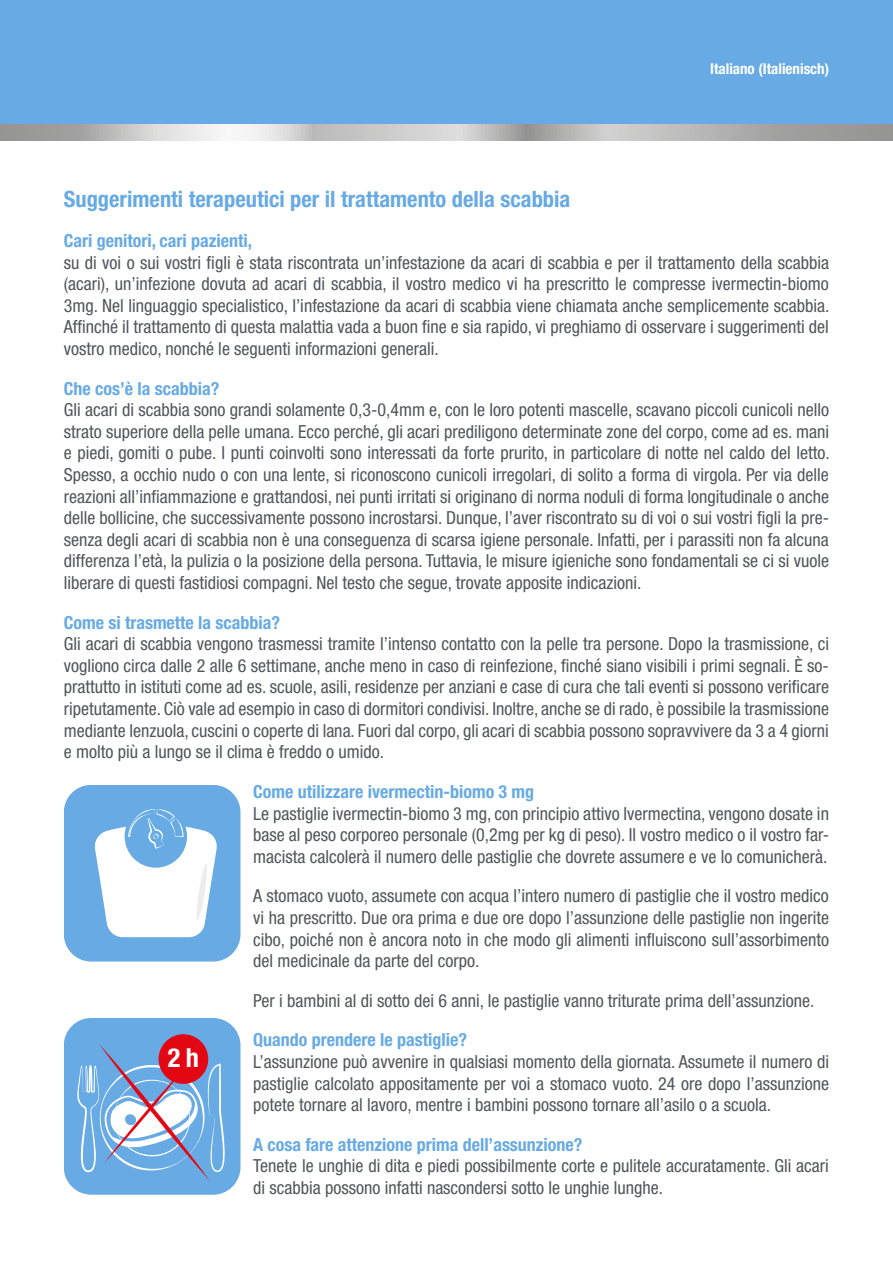
<style>
.page{position:relative;width:893px;height:1263px;background:#fff}
.page>*{position:absolute;margin:0;border:0;box-sizing:border-box;transform-origin:0 0}
.t1{font:700 condensed 26.25px "Helvetica Neue LT Std";color:#fff}
.t2{font:700 condensed 22.5px "Helvetica Neue LT Std";color:#67aae4}
.t3{font:condensed 18px/21.6px "Helvetica Neue LT Std";color:#52555b;text-align:justify}
.t4{font:700 condensed 18px "Helvetica Neue LT Std";color:#67aae4}
.t5{font:700 condensed 15px "Helvetica Neue LT Std";color:#fff}
</style>
<div class="page">
<svg style="left:0;top:123px;width:893px;height:17px"></svg>
<div style="left:0;top:0;width:893px;height:123px;background:#67aae4"></div>
<svg style="left:64px;top:785px;width:176px;height:176px"></svg>
<svg style="left:64px;top:1018px;width:176px;height:177px"></svg>
<p class="t5" style="left:710px;top:60px;width:120px">Italiano (Italienisch)</p>
<p class="t2" style="left:64px;top:186px;width:508px">Suggerimenti terapeutici per il trattamento della scabbia</p>
<p class="t4" style="left:64px;top:230px;width:190px">Cari genitori, cari pazienti,</p>
<p class="t3" style="left:64px;top:251px;width:767px">su di voi o sui vostri figli è stata riscontrata un’infestazione da acari di scabbia e per il trattamento della scabbia (acari), un’infezione dovuta ad acari di scabbia, il vostro medico vi ha prescritto le compresse ivermectin-biomo 3mg. Nel linguaggio specialistico, l’infestazione da acari di scabbia viene chiamata anche semplicemente scabbia.<br>Affinché il trattamento di questa malattia vada a buon fine e sia rapido, vi preghiamo di osservare i suggerimenti del vostro medico, nonché le seguenti informazioni generali.</p>
<p class="t4" style="left:64px;top:377px;width:157px">Che cos’è la scabbia?</p>
<p class="t3" style="left:64px;top:399px;width:767px">Gli acari di scabbia sono grandi solamente 0,3-0,4mm e, con le loro potenti mascelle, scavano piccoli cunicoli nello strato superiore della pelle umana. Ecco perché, gli acari prediligono determinate zone del corpo, come ad es. mani e piedi, gomiti o pube. I punti coinvolti sono interessati da forte prurito, in particolare di notte nel caldo del letto.<br>Spesso, a occhio nudo o con una lente, si riconoscono cunicoli irregolari, di solito a forma di virgola. Per via delle reazioni all’infiammazione e grattandosi, nei punti irritati si originano di norma noduli di forma longitudinale o anche delle bollicine, che successivamente possono incrostarsi. Dunque, l’aver riscontrato su di voi o sui vostri figli la pre&shy;senza degli acari di scabbia non è una conseguenza di scarsa igiene personale. Infatti, per i parassiti non fa alcuna differenza l’età, la pulizia o la posizione della persona. Tuttavia, le misure igieniche sono fondamentali se ci si vuole liberare di questi fastidiosi compagni. Nel testo che segue, trovate apposite indicazioni.</p>
<p class="t4" style="left:64px;top:611px;width:218px">Come si trasmette la scabbia?</p>
<p class="t3" style="left:64px;top:633px;width:767px">Gli acari di scabbia vengono trasmessi tramite l’intenso contatto con la pelle tra persone. Dopo la trasmissione, ci vogliono circa dalle 2 alle 6 settimane, anche meno in caso di reinfezione, finché siano visibili i primi segnali. È so&shy;prattutto in istituti come ad es. scuole, asili, residenze per anziani e case di cura che tali eventi si possono verificare ripetutamente. Ciò vale ad esempio in caso di dormitori condivisi. Inoltre, anche se di rado, è possibile la trasmissione mediante lenzuola, cuscini o coperte di lana. Fuori dal corpo, gli acari di scabbia possono sopravvivere da 3 a 4 giorni e molto più a lungo se il clima è freddo o umido.</p>
<p class="t4" style="left:253px;top:781px;width:282px">Come utilizzare ivermectin-biomo 3 mg</p>
<p class="t3" style="left:253px;top:802px;width:577px">Le pastiglie ivermectin-biomo 3 mg, con principio attivo Ivermectina, vengono dosate in base al peso corporeo personale (0,2mg per kg di peso). Il vostro medico o il vostro far&shy;macista calcolerà il numero delle pastiglie che dovrete assumere e ve lo comunicherà.</p>
<p class="t3" style="left:253px;top:885px;width:577px">A stomaco vuoto, assumete con acqua l’intero numero di pastiglie che il vostro medico vi ha prescritto. Due ora prima e due ore dopo l’assunzione delle pastiglie non ingerite cibo, poiché non è ancora noto in che modo gli alimenti influiscono sull’assorbimento del medicinale da parte del corpo.</p>
<p class="t3" style="left:253px;top:989px;width:563px">Per i bambini al di sotto dei 6 anni, le pastiglie vanno triturate prima dell’assunzione.</p>
<p class="t4" style="left:253px;top:1029px;width:215px">Quando prendere le pastiglie?</p>
<p class="t3" style="left:253px;top:1051px;width:577px">L’assunzione può avvenire in qualsiasi momento della giornata. Assumete il numero di pastiglie calcolato appositamente per voi a stomaco vuoto. 24 ore dopo l’assunzione potete tornare al lavoro, mentre i bambini possono tornare all’asilo o a scuola.</p>
<p class="t4" style="left:253px;top:1133px;width:331px">A cosa fare attenzione prima dell’assunzione?</p>
<p class="t3" style="left:253px;top:1155px;width:577px">Tenete le unghie di dita e piedi possibilmente corte e pulitele accuratamente. Gli acari di scabbia possono infatti nascondersi sotto le unghie lunghe.</p>
<h1 class="t1" style="left:168px;top:1042px;width:32px">2 h</h1>
</div>
